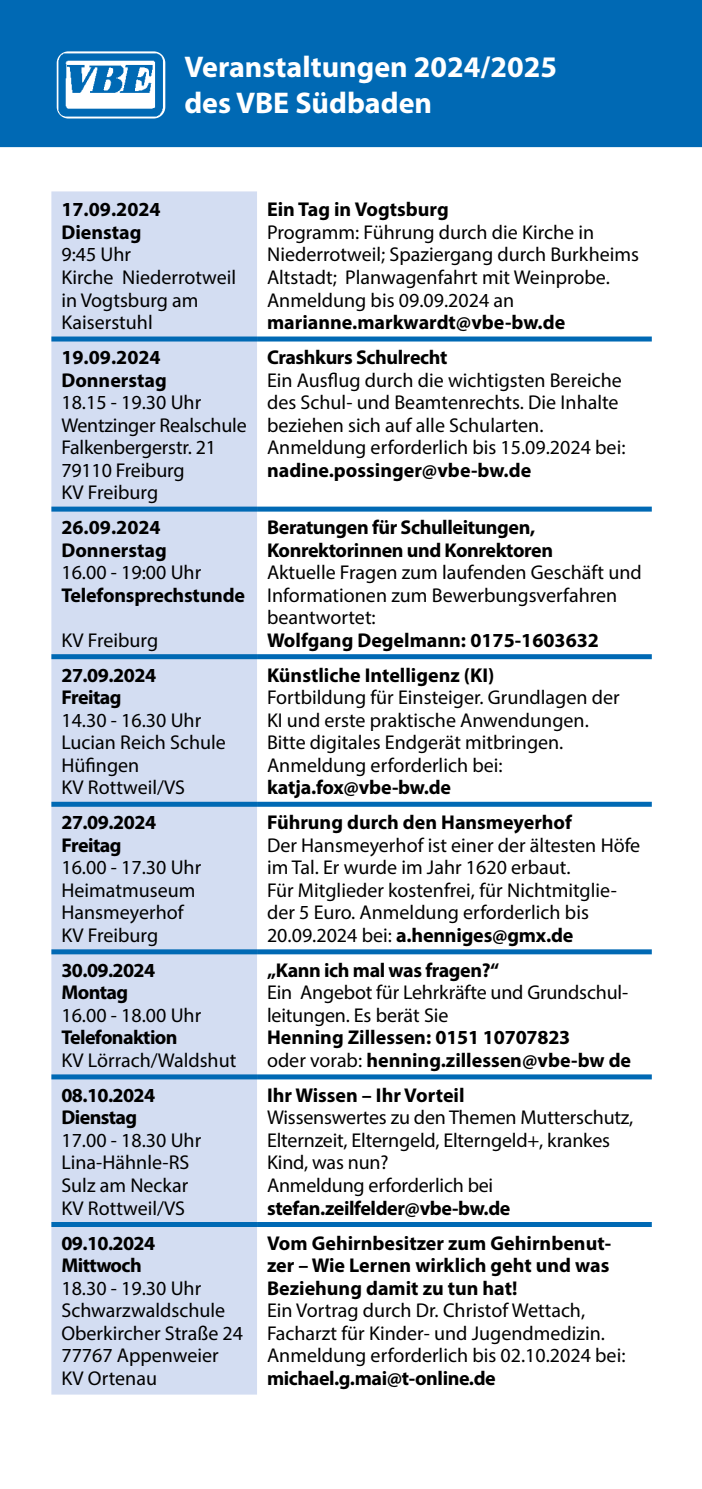
<style>
.page{position:relative;width:702px;height:1489px;background:#fff}
.page>*{position:absolute;margin:0;border:0;box-sizing:border-box;transform-origin:0 0}
.t1{font:700 30px/36px "Myriad Pro";color:#fff}
.t2{font:20px/22.5px "Myriad Pro";color:#000}
.t3{font:700 20px/22.5px "Myriad Pro";letter-spacing:-.01em;color:#000}
.t4{font:700 20px/22.5px "Myriad Pro";letter-spacing:-.03em;color:#000}
.s1{font-weight:700}
.s2{font-weight:400}
</style>
<div class="page">
<div style="left:0;top:0;width:702px;height:147px;background:#0069b4"></div>
<img style="left:57px;top:51px;width:108px;height:67px">
<div style="left:51px;top:191px;width:206px;height:1203px;background:#d3ddf2"></div>
<div style="left:51px;top:336px;width:206px;height:5px;background:#0069b4"></div>
<div style="left:257px;top:336px;width:394px;height:5px;background:#0069b4"></div>
<div style="left:51px;top:506px;width:206px;height:5px;background:#0069b4"></div>
<div style="left:257px;top:506px;width:394px;height:5px;background:#0069b4"></div>
<div style="left:51px;top:654px;width:206px;height:5px;background:#0069b4"></div>
<div style="left:257px;top:654px;width:394px;height:5px;background:#0069b4"></div>
<div style="left:51px;top:801px;width:206px;height:5px;background:#0069b4"></div>
<div style="left:257px;top:801px;width:394px;height:5px;background:#0069b4"></div>
<div style="left:51px;top:949px;width:206px;height:5px;background:#0069b4"></div>
<div style="left:257px;top:949px;width:394px;height:5px;background:#0069b4"></div>
<div style="left:51px;top:1074px;width:206px;height:5px;background:#0069b4"></div>
<div style="left:257px;top:1074px;width:394px;height:5px;background:#0069b4"></div>
<div style="left:51px;top:1221px;width:206px;height:5px;background:#0069b4"></div>
<div style="left:257px;top:1221px;width:394px;height:5px;background:#0069b4"></div>
<h1 class="t1" style="left:184px;top:48px;width:374px">Veranstaltungen 2024/2025 des VBE Südbaden</h1>
<p class="t3" style="left:61px;top:198px;width:101px">17.09.2024<br>Dienstag</p>
<p class="t2" style="left:61px;top:243px;width:176px">9:45 Uhr<br>Kirche Niederrotweil in Vogtsburg am<br>Kaiserstuhl</p>
<p class="t3" style="left:61px;top:345px;width:107px">19.09.2024<br>Donnerstag</p>
<p class="t2" style="left:61px;top:391px;width:187px">18.15 - 19.30 Uhr<br>Wentzinger Realschule<br>Falkenbergerstr. 21<br>79110 Freiburg<br>KV Freiburg</p>
<p class="t3" style="left:61px;top:515px;width:107px">26.09.2024<br>Donnerstag</p>
<p class="t2" style="left:61px;top:561px;width:141px">16.00 - 19:00 Uhr</p>
<p class="t3" style="left:61px;top:583px;width:185px">Telefonsprechstunde</p>
<p class="t2" style="left:61px;top:628px;width:98px">KV Freiburg</p>
<p class="t3" style="left:61px;top:663px;width:96px">27.09.2024<br>Freitag</p>
<p class="t2" style="left:61px;top:708px;width:166px">14.30 - 16.30 Uhr<br>Lucian Reich Schule<br>Hüfingen<br>KV Rottweil/VS</p>
<p class="t3" style="left:61px;top:810px;width:96px">27.09.2024<br>Freitag</p>
<p class="t2" style="left:61px;top:856px;width:141px">16.00 - 17.30 Uhr<br>Heimatmuseum<br>Hansmeyerhof<br>KV Freiburg</p>
<p class="t4" style="left:61px;top:958px;width:95px">30.09.2024<br>Montag</p>
<p class="t2" style="left:61px;top:1003px;width:141px">16.00 - 18.00 Uhr</p>
<p class="t4" style="left:61px;top:1025px;width:118px">Telefonaktion</p>
<p class="t2" style="left:61px;top:1048px;width:176px">KV Lörrach/Waldshut</p>
<p class="t4" style="left:61px;top:1083px;width:95px">08.10.2024<br>Dienstag</p>
<p class="t2" style="left:61px;top:1128px;width:141px">17.00 - 18.30 Uhr<br>Lina-Hähnle-RS<br>Sulz am Neckar<br>KV Rottweil/VS</p>
<p class="t4" style="left:61px;top:1230px;width:95px">09.10.2024<br>Mittwoch</p>
<p class="t2" style="left:61px;top:1276px;width:183px">18.30 - 19.30 Uhr<br>Schwarzwaldschule<br>Oberkircher Straße 24<br>77767 Appenweier<br>KV Ortenau</p>
<p class="t3" style="left:267px;top:198px;width:183px">Ein Tag in Vogtsburg</p>
<p class="t2" style="left:267px;top:221px;width:373px">Programm: Führung durch die Kirche in Niederrotweil; Spaziergang durch Burkheims Altstadt; Planwagenfahrt mit Weinprobe.<br>Anmeldung bis 09.09.2024 an</p>
<p class="t3" style="left:267px;top:310px;width:300px">marianne.markwardt@vbe-bw.de</p>
<p class="t3" style="left:267px;top:345px;width:182px">Crashkurs Schulrecht</p>
<p class="t2" style="left:267px;top:368px;width:360px">Ein Ausflug durch die wichtigsten Bereiche des Schul- und Beamtenrechts. Die Inhalte beziehen sich auf alle Schularten.<br>Anmeldung erforderlich bis 15.09.2024 bei:</p>
<p class="t3" style="left:267px;top:458px;width:266px">nadine.possinger@vbe-bw.de</p>
<p class="t3" style="left:267px;top:515px;width:287px">Beratungen für Schulleitungen,<br>Konrektorinnen und Konrektoren</p>
<p class="t2" style="left:267px;top:561px;width:376px">Aktuelle Fragen zum laufenden Geschäft und<br>Informationen zum Bewerbungsverfahren beantwortet:</p>
<p class="t3" style="left:267px;top:628px;width:333px">Wolfgang Degelmann: 0175-1603632</p>
<p class="t3" style="left:267px;top:663px;width:229px">Künstliche Intelligenz (KI)</p>
<p class="t2" style="left:267px;top:686px;width:354px">Fortbildung für Einsteiger. Grundlagen der KI und erste praktische Anwendungen.<br>Bitte digitales Endgerät mitbringen.<br>Anmeldung erforderlich bei:</p>
<p class="t3" style="left:267px;top:775px;width:186px">katja.fox@vbe-bw.de</p>
<p class="t3" style="left:267px;top:810px;width:306px">Führung durch den Hansmeyerhof</p>
<p class="t2" style="left:267px;top:833px;width:375px">Der Hansmeyerhof ist einer der ältesten Höfe im Tal. Er wurde im Jahr 1620 erbaut.<br>Für Mitglieder kostenfrei, für Nichtmitglie&shy;der 5 Euro. Anmeldung erforderlich bis 20.09.2024 bei: <span class="s1">a.henniges@gmx.de</span></p>
<p class="t3" style="left:267px;top:958px;width:234px">„Kann ich mal was fragen?“</p>
<p class="t2" style="left:267px;top:981px;width:362px">Ein Angebot für Lehrkräfte und Grundschul&shy;leitungen. Es berät Sie</p>
<p class="t3" style="left:267px;top:1025px;width:365px">Henning Zillessen: 0151 10707823<br><span class="s2">oder vorab:</span> henning.zillessen@vbe-bw de</p>
<p class="t3" style="left:267px;top:1083px;width:199px">Ihr Wissen – Ihr Vorteil</p>
<p class="t2" style="left:267px;top:1106px;width:368px">Wissenswertes zu den Themen Mutterschutz, Elternzeit, Elterngeld, Elterngeld+, krankes Kind, was nun?<br>Anmeldung erforderlich bei</p>
<p class="t3" style="left:267px;top:1195px;width:245px">stefan.zeilfelder@vbe-bw.de</p>
<p class="t3" style="left:267px;top:1230px;width:345px;text-align:justify">Vom Gehirnbesitzer zum Gehirnbenut&shy;zer – Wie Lernen wirklich geht und was Beziehung damit zu tun hat!</p>
<p class="t2" style="left:267px;top:1298px;width:360px">Ein Vortrag durch Dr. Christof Wettach,<br>Facharzt für Kinder- und Jugendmedizin.<br>Anmeldung erforderlich bis 02.10.2024 bei:</p>
<p class="t3" style="left:267px;top:1365px;width:230px">michael.g.mai@t-online.de</p>
</div>
